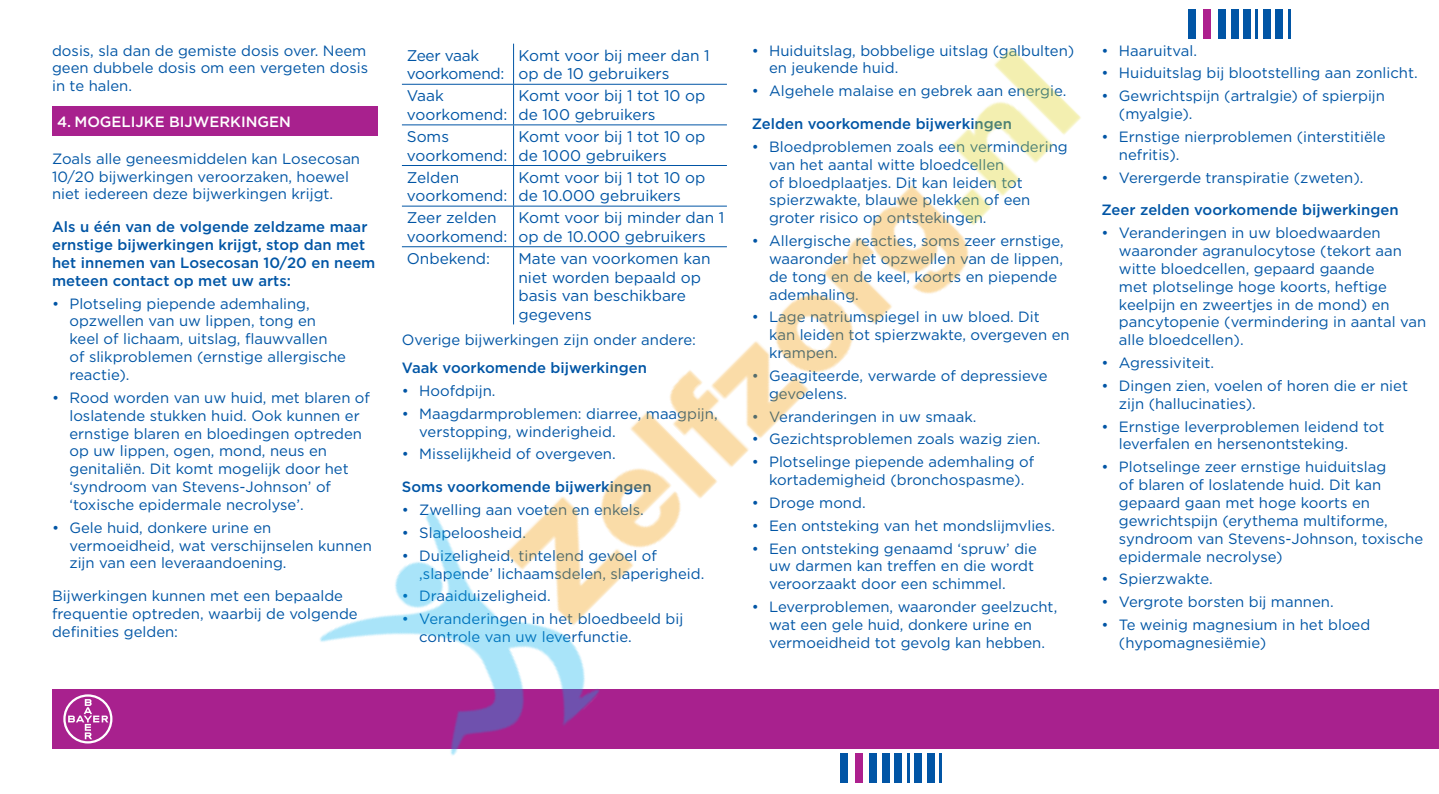
<style>
.page{position:relative;width:1439px;height:794px;background:#fff}
.page>*{position:absolute;margin:0;border:0;box-sizing:border-box;transform-origin:0 0}
.t1{font:15.4px/18.6px "Gotham";color:#0155a5}
.t2{font:15.4px/18.6px "Gotham";letter-spacing:-.02em;color:#0155a5}
.t3{font:14.88px/17.8px "Gotham";color:#0155a5}
.t4{font:500 14.88px/17.8px "Gotham";color:#0155a5}
.t5{font:500 14.88px "Gotham";color:#fff}
</style>
<div class="page">
<div style="left:52px;top:106px;width:325px;height:30px;background:#a8218e"></div>
<div style="left:52px;top:689px;width:1387px;height:59px;background:#a8218e"></div>
<svg style="left:63px;top:694px;width:49px;height:49px"></svg>
<hr style="left:1287px;top:9px;width:3px;height:30px;background:#0155a5">
<div style="left:1275px;top:9px;width:8px;height:30px;background:#0155a5"></div>
<div style="left:1263px;top:9px;width:7px;height:30px;background:#0155a5"></div>
<hr style="left:1255px;top:9px;width:3px;height:30px;background:#0155a5">
<div style="left:1243px;top:9px;width:7px;height:30px;background:#0155a5"></div>
<div style="left:1230px;top:9px;width:8px;height:30px;background:#0155a5"></div>
<div style="left:1218px;top:9px;width:7px;height:30px;background:#0155a5"></div>
<img style="left:216px;top:9px;width:1006px;height:774px">
<p class="t3" style="left:52px;top:42px;width:317px;text-align:justify">dosis, sla dan de gemiste dosis over. Neem geen dubbele dosis om een vergeten dosis in te halen.</p>
<p class="t5" style="left:57px;top:115px;width:235px">4. MOGELIJKE BIJWERKINGEN</p>
<p class="t3" style="left:52px;top:150px;width:309px">Zoals alle geneesmiddelen kan Losecosan<br>10/20 bijwerkingen veroorzaken, hoewel niet iedereen deze bijwerkingen krijgt.</p>
<p class="t4" style="left:52px;top:219px;width:325px">Als u één van de volgende zeldzame maar ernstige bijwerkingen krijgt, stop dan met het innemen van Losecosan 10/20 en neem meteen contact op met uw arts:</p>
<p class="t3" style="left:69px;top:295px;width:278px;text-indent:-17px">• Plotseling piepende ademhaling, opzwellen van uw lippen, tong en keel of lichaam, uitslag, flauwvallen of slikproblemen (ernstige allergische reactie).</p>
<p class="t3" style="left:69px;top:389px;width:302px;text-indent:-17px">• Rood worden van uw huid, met blaren of loslatende stukken huid. Ook kunnen er ernstige blaren en bloedingen optreden op uw lippen, ogen, mond, neus en genitaliën. Dit komt mogelijk door het ‘syndroom van Stevens-Johnson’ of ‘toxische epidermale necrolyse’.</p>
<p class="t3" style="left:69px;top:519px;width:304px;text-indent:-17px">• Gele huid, donkere urine en vermoeidheid, wat verschijnselen kunnen zijn van een leveraandoening.</p>
<p class="t3" style="left:52px;top:588px;width:307px">Bijwerkingen kunnen met een bepaalde frequentie optreden, waarbij de volgende definities gelden:</p>
<p class="t2" style="left:407px;top:47px;width:99px">Zeer vaak voorkomend:</p>
<p class="t1" style="left:518px;top:47px;width:193px">Komt voor bij meer dan 1 op de 10 gebruikers</p>
<p class="t1" style="left:407px;top:88px;width:102px">Vaak voorkomend:</p>
<p class="t1" style="left:518px;top:88px;width:189px">Komt voor bij 1 tot 10 op de 100 gebruikers</p>
<p class="t1" style="left:407px;top:128px;width:102px">Soms voorkomend:</p>
<p class="t1" style="left:518px;top:128px;width:189px">Komt voor bij 1 tot 10 op de 1000 gebruikers</p>
<p class="t1" style="left:407px;top:169px;width:102px">Zelden voorkomend:</p>
<p class="t1" style="left:518px;top:169px;width:189px">Komt voor bij 1 tot 10 op de 10.000 gebruikers</p>
<p class="t1" style="left:407px;top:209px;width:102px">Zeer zelden voorkomend:</p>
<p class="t1" style="left:518px;top:209px;width:207px">Komt voor bij minder dan 1 op de 10.000 gebruikers</p>
<p class="t1" style="left:407px;top:250px;width:85px">Onbekend:</p>
<p class="t1" style="left:518px;top:250px;width:194px">Mate van voorkomen kan niet worden bepaald op basis van beschikbare gegevens</p>
<p class="t3" style="left:402px;top:332px;width:296px">Overige bijwerkingen zijn onder andere:</p>
<p class="t4" style="left:402px;top:360px;width:246px">Vaak voorkomende bijwerkingen</p>
<p class="t3" style="left:402px;top:382px;width:95px">• Hoofdpijn.</p>
<p class="t3" style="left:419px;top:405px;width:300px;text-indent:-17px">• Maagdarmproblemen: diarree, maagpijn, verstopping, winderigheid.</p>
<p class="t3" style="left:402px;top:446px;width:215px">• Misselijkheid of overgeven.</p>
<p class="t4" style="left:402px;top:479px;width:251px">Soms voorkomende bijwerkingen</p>
<p class="t3" style="left:402px;top:501px;width:243px">• Zwelling aan voeten en enkels.</p>
<p class="t3" style="left:402px;top:524px;width:126px">• Slapeloosheid.</p>
<p class="t3" style="left:419px;top:547px;width:286px;text-indent:-17px">• Duizeligheid, tintelend gevoel of ‚slapende’ lichaamsdelen, slaperigheid.</p>
<p class="t3" style="left:402px;top:588px;width:150px">• Draaiduizeligheid.</p>
<p class="t3" style="left:419px;top:611px;width:265px;text-indent:-17px">• Veranderingen in het bloedbeeld bij controle van uw leverfunctie.</p>
<p class="t3" style="left:769px;top:42px;width:307px;text-indent:-17px">• Huiduitslag, bobbelige uitslag (galbulten) en jeukende huid.</p>
<p class="t3" style="left:752px;top:83px;width:316px">• Algehele malaise en gebrek aan energie.</p>
<p class="t4" style="left:752px;top:116px;width:262px">Zelden voorkomende bijwerkingen</p>
<p class="t3" style="left:769px;top:138px;width:300px;text-indent:-17px">• Bloedproblemen zoals een vermindering van het aantal witte bloedcellen<br>of bloedplaatjes. Dit kan leiden tot spierzwakte, blauwe plekken of een groter risico op ontstekingen.</p>
<p class="t3" style="left:769px;top:233px;width:296px;text-indent:-17px">• Allergische reacties, soms zeer ernstige, waaronder het opzwellen van de lippen, de tong en de keel, koorts en piepende ademhaling.</p>
<p class="t3" style="left:769px;top:309px;width:302px;text-indent:-17px">• Lage natriumspiegel in uw bloed. Dit kan leiden tot spierzwakte, overgeven en krampen.</p>
<p class="t3" style="left:769px;top:367px;width:280px;text-indent:-17px">• Geagiteerde, verwarde of depressieve gevoelens.</p>
<p class="t3" style="left:752px;top:408px;width:226px">• Veranderingen in uw smaak.</p>
<p class="t3" style="left:752px;top:431px;width:290px">• Gezichtsproblemen zoals wazig zien.</p>
<p class="t3" style="left:752px;top:454px;width:284px;text-align:center">• Plotselinge piepende ademhaling of kortademigheid (bronchospasme).</p>
<p class="t3" style="left:752px;top:494px;width:115px">• Droge mond.</p>
<p class="t3" style="left:752px;top:517px;width:305px">• Een ontsteking van het mondslijmvlies.</p>
<p class="t3" style="left:769px;top:540px;width:269px;text-indent:-17px">• Een ontsteking genaamd ‘spruw’ die uw darmen kan treffen en die wordt veroorzaakt door een schimmel.</p>
<p class="t3" style="left:752px;top:599px;width:307px;text-align:center">• Leverproblemen, waaronder geelzucht, wat een gele huid, donkere urine en vermoeidheid tot gevolg kan hebben.</p>
<p class="t3" style="left:1101px;top:42px;width:97px">• Haaruitval.</p>
<p class="t3" style="left:1101px;top:65px;width:318px">• Huiduitslag bij blootstelling aan zonlicht.</p>
<p class="t3" style="left:1119px;top:88px;width:268px;text-indent:-17px">• Gewrichtspijn (artralgie) of spierpijn (myalgie).</p>
<p class="t3" style="left:1119px;top:128px;width:268px;text-indent:-17px">• Ernstige nierproblemen (interstitiële nefritis).</p>
<p class="t3" style="left:1101px;top:169px;width:263px">• Verergerde transpiratie (zweten).</p>
<p class="t4" style="left:1101px;top:202px;width:298px">Zeer zelden voorkomende bijwerkingen</p>
<p class="t3" style="left:1119px;top:225px;width:309px;text-indent:-17px">• Veranderingen in uw bloedwaarden waaronder agranulocytose (tekort aan witte bloedcellen, gepaard gaande<br>met plotselinge hoge koorts, heftige keelpijn en zweertjes in de mond) en pancytopenie (vermindering in aantal van alle bloedcellen).</p>
<p class="t3" style="left:1101px;top:355px;width:114px">• Agressiviteit.</p>
<p class="t3" style="left:1119px;top:377px;width:290px;text-indent:-17px">• Dingen zien, voelen of horen die er niet zijn (hallucinaties).</p>
<p class="t3" style="left:1119px;top:418px;width:267px;text-indent:-17px">• Ernstige leverproblemen leidend tot leverfalen en hersenontsteking.</p>
<p class="t3" style="left:1119px;top:459px;width:306px;text-indent:-17px">• Plotselinge zeer ernstige huiduitslag<br>of blaren of loslatende huid. Dit kan gepaard gaan met hoge koorts en gewrichtspijn (erythema multiforme, syndroom van Stevens-Johnson, toxische epidermale necrolyse)</p>
<p class="t3" style="left:1101px;top:571px;width:113px">• Spierzwakte.</p>
<p class="t3" style="left:1101px;top:594px;width:234px">• Vergrote borsten bij mannen.</p>
<p class="t3" style="left:1119px;top:616px;width:253px;text-indent:-17px">• Te weinig magnesium in het bloed (hypomagnesiëmie)</p>
</div>
